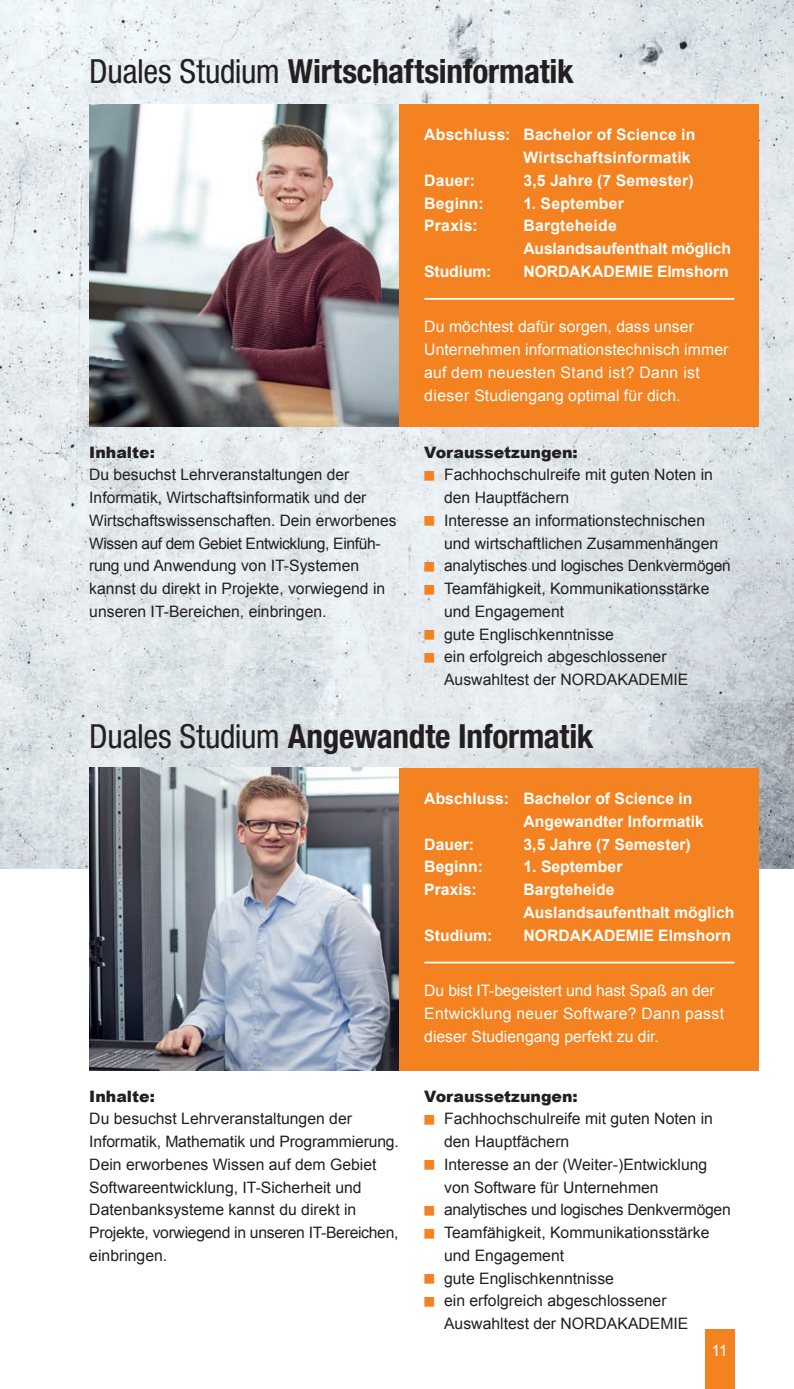
<style>
.page{position:relative;width:794px;height:1389px;background:#fff}
.page>*{position:absolute;margin:0;border:0;box-sizing:border-box;transform-origin:0 0}
.Copy{font:700 condensed 33.25px "Helvetica Neue LT Pro";letter-spacing:-.01em;color:#231f20}
.Copy-2{font:15.75px/22.8px "Arial";color:#231f20}
.Copy-3{font:700 15.75px/22.8px "Arial";color:#fff}
.Copy-4{font:15.75px/22.8px "Arial";letter-spacing:.005em;color:#fff}
.Copy-5{font:900 15.75px "Arial";color:#231f20}
.Copy-6{font:15.75px "Arial";letter-spacing:-.02em;color:#231f20}
.s1{font-weight:400}
.s2{color:#f58220}
</style>
<div class="page">
<div style="left:704px;top:1329px;width:30px;height:60px;background:#f58220"></div>
<img style="left:0;top:0;width:794px;height:868px">
<img style="left:0;top:313px;width:1px;height:555px">
<img style="left:89px;top:104px;width:310px;height:323px">
<div style="left:399px;top:104px;width:360px;height:323px;background:#f58220"></div>
<hr style="left:424px;top:298px;width:310px;height:2px;background:#fff">
<img style="left:89px;top:768px;width:310px;height:303px">
<div style="left:399px;top:768px;width:360px;height:303px;background:#f58220"></div>
<hr style="left:424px;top:962px;width:310px;height:1px;background:#fff">
<p class="Copy" style="left:89px;top:51px;width:486px"><span class="s1">Duales Studium</span> Wirtschaftsinformatik</p>
<p class="Copy-3" style="left:523px;top:124px;width:173px;text-indent:-99px">Abschluss: Bachelor of Science in<br>Wirtschaftsinformatik</p>
<p class="Copy-3" style="left:424px;top:170px;width:52px">Dauer:</p>
<p class="Copy-3" style="left:523px;top:170px;width:172px">3,5 Jahre (7 Semester)</p>
<p class="Copy-3" style="left:424px;top:192px;width:61px">Beginn:</p>
<p class="Copy-3" style="left:523px;top:192px;width:102px">1. September</p>
<p class="Copy-3" style="left:424px;top:215px;width:55px">Praxis:</p>
<p class="Copy-3" style="left:523px;top:215px;width:209px">Bargteheide<br>Auslandsaufenthalt möglich</p>
<p class="Copy-3" style="left:424px;top:261px;width:69px">Studium:</p>
<p class="Copy-3" style="left:523px;top:261px;width:207px">NORDAKADEMIE Elmshorn</p>
<p class="Copy-5" style="left:89px;top:441px;width:67px">Inhalte:</p>
<p class="Copy-2" style="left:89px;top:464px;width:309px">Du besuchst Lehrveranstaltungen der Informatik, Wirtschaftsinformatik und der Wirtschaftswissenschaften. Dein erworbenes Wissen auf dem Gebiet Entwicklung, Einfüh&shy;rung und Anwendung von IT-Systemen kannst du direkt in Projekte, vorwiegend in unseren IT-Bereichen, einbringen.</p>
<p class="Copy-4" style="left:424px;top:316px;width:306px">Du möchtest dafür sorgen, dass unser Unternehmen informationstechnisch immer auf dem neuesten Stand ist? Dann ist dieser Studiengang optimal für dich.</p>
<p class="Copy-5" style="left:424px;top:441px;width:155px">Voraussetzungen:</p>
<p class="Copy-2" style="left:444px;top:464px;width:270px;text-indent:-20px"><span class="s2">■</span> Fachhochschulreife mit guten Noten in den Hauptfächern</p>
<p class="Copy-2" style="left:444px;top:509px;width:275px;text-indent:-20px"><span class="s2">■</span> Interesse an informationstechnischen und wirtschaftlichen Zusammenhängen</p>
<p class="Copy-2" style="left:424px;top:555px;width:308px"><span class="s2">■</span> analytisches und logisches Denkvermögen</p>
<p class="Copy-2" style="left:444px;top:577px;width:267px;text-indent:-20px"><span class="s2">■</span> Teamfähigkeit, Kommunikationsstärke und Engagement</p>
<p class="Copy-2" style="left:424px;top:623px;width:191px"><span class="s2">■</span> gute Englischkenntnisse</p>
<p class="Copy-2" style="left:444px;top:646px;width:246px;text-indent:-20px"><span class="s2">■</span> ein erfolgreich abgeschlossener<br>Auswahltest der NORDAKADEMIE</p>
<p class="Copy" style="left:89px;top:716px;width:506px"><span class="s1">Duales Studium</span> Angewandte Informatik</p>
<p class="Copy-3" style="left:523px;top:788px;width:182px;text-indent:-99px">Abschluss: Bachelor of Science in<br>Angewandter Informatik</p>
<p class="Copy-3" style="left:424px;top:833px;width:51px">Dauer:</p>
<p class="Copy-3" style="left:523px;top:833px;width:169px">3,5 Jahre (7 Semester)</p>
<p class="Copy-3" style="left:424px;top:856px;width:60px">Beginn:</p>
<p class="Copy-3" style="left:523px;top:856px;width:100px">1. September</p>
<p class="Copy-3" style="left:424px;top:879px;width:54px">Praxis:</p>
<p class="Copy-3" style="left:523px;top:879px;width:212px">Bargteheide<br>Auslandsaufenthalt möglich</p>
<p class="Copy-3" style="left:424px;top:924px;width:70px">Studium:</p>
<p class="Copy-3" style="left:523px;top:924px;width:209px">NORDAKADEMIE Elmshorn</p>
<p class="Copy-5" style="left:89px;top:1085px;width:67px">Inhalte:</p>
<p class="Copy-2" style="left:89px;top:1108px;width:311px">Du besuchst Lehrveranstaltungen der Informatik, Mathematik und Programmierung.<br>Dein erworbenes Wissen auf dem Gebiet Softwareentwicklung, IT-Sicherheit und Datenbanksysteme kannst du direkt in Projekte, vorwiegend in unseren IT-Bereichen, einbringen.</p>
<p class="Copy-4" style="left:424px;top:979px;width:301px">Du bist IT-begeistert und hast Spaß an der<br>Entwicklung neuer Software? Dann passt dieser Studiengang perfekt zu dir.</p>
<p class="Copy-5" style="left:424px;top:1085px;width:155px">Voraussetzungen:</p>
<p class="Copy-2" style="left:444px;top:1108px;width:270px;text-indent:-20px"><span class="s2">■</span> Fachhochschulreife mit guten Noten in den Hauptfächern</p>
<p class="Copy-2" style="left:444px;top:1153px;width:265px;text-indent:-20px"><span class="s2">■</span> Interesse an der (Weiter-)Entwicklung von Software für Unternehmen</p>
<p class="Copy-6" style="left:424px;top:1200px;width:308px"><span class="s2">■</span> analytisches und logisches Denkvermögen</p>
<p class="Copy-2" style="left:444px;top:1221px;width:267px;text-indent:-20px"><span class="s2">■</span> Teamfähigkeit, Kommunikationsstärke und Engagement</p>
<p class="Copy-2" style="left:424px;top:1267px;width:191px"><span class="s2">■</span> gute Englischkenntnisse</p>
<p class="Copy-2" style="left:444px;top:1290px;width:246px;text-indent:-20px"><span class="s2">■</span> ein erfolgreich abgeschlossener<br>Auswahltest der NORDAKADEMIE</p>
<p class="Copy-4" style="left:711px;top:1339px;width:18px">11</p>
</div>
